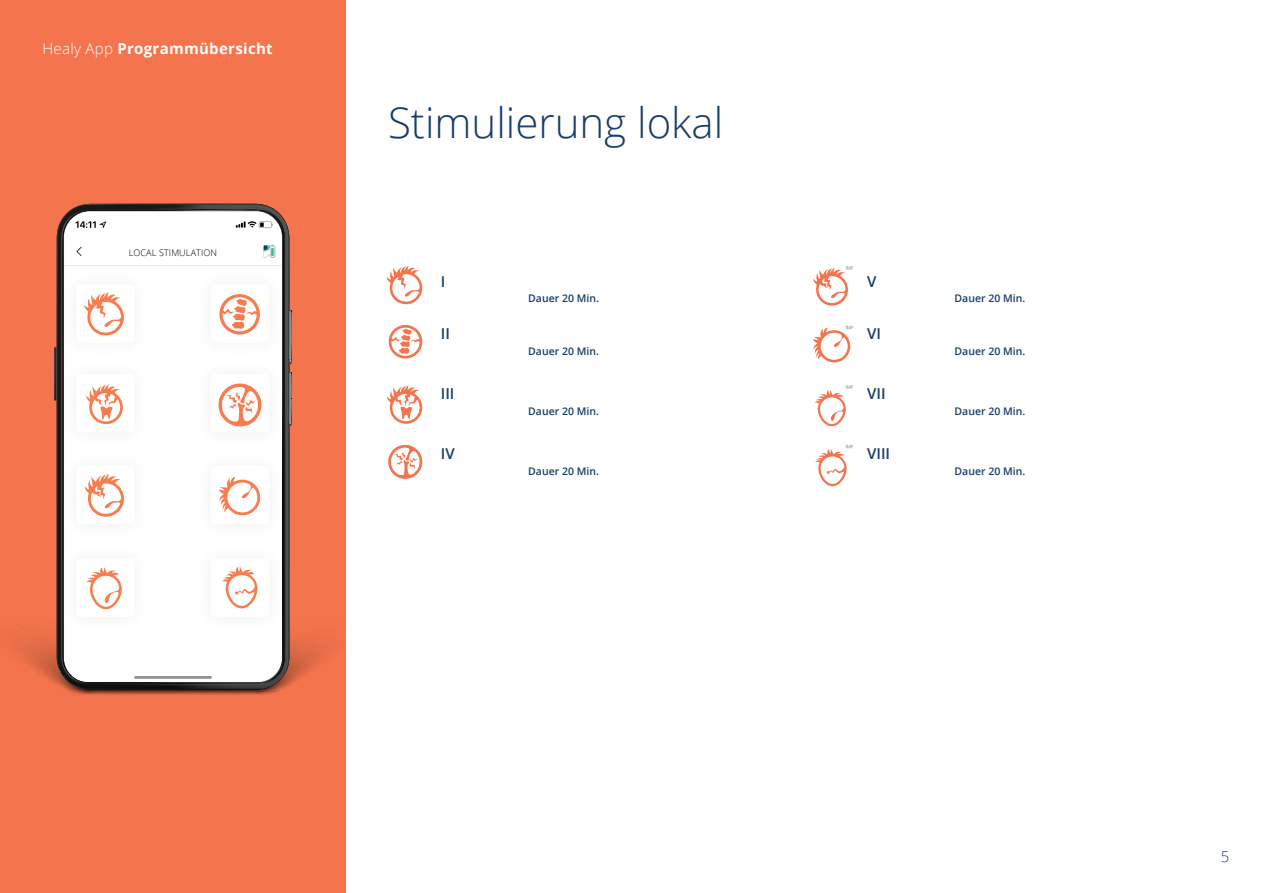
<style>
.page{position:relative;width:1263px;height:893px;background:#fff}
.page>*{position:absolute;margin:0;border:0;box-sizing:border-box;transform-origin:0 0}
.t1{font:300 42px "Open Sans";color:#173d68}
.t2{font:700 15px "Open Sans";letter-spacing:.02em;color:#fff}
.t3{font:600 15px "Open Sans";color:#173d68}
.t4{font:300 15px "Open Sans";color:#173d68}
.t5{font:600 10.5px "Open Sans";color:#173d68}
.t6{font:300 9.15px "Open Sans";letter-spacing:.01em;color:#000}
.s1{font-weight:300}
</style>
<div class="page">
<div style="left:0;top:0;width:345px;height:893px;background:#f4744d"></div>
<svg style="left:15px;top:636px;width:314px;height:60px"></svg>
<svg style="left:57px;top:204px;width:232px;height:485px"></svg>
<div style="left:64px;top:212px;width:218px;height:470px;background:#fff;border-radius:25px"></div>
<svg style="left:77px;top:247px;width:5px;height:9px"></svg>
<svg style="left:76px;top:221px;width:30px;height:7px"></svg>
<svg style="left:236px;top:221px;width:37px;height:7px"></svg>
<svg style="left:263px;top:245px;width:12px;height:13px"></svg>
<hr style="left:64px;top:266px;width:218px;height:1px;background:#ecebeb">
<img style="left:54px;top:262px;width:103px;height:89px">
<div style="left:76px;top:284px;width:59px;height:59px;background:#fff;border-radius:4px"></div>
<svg style="left:84px;top:292px;width:40px;height:43px"></svg>
<img style="left:188px;top:262px;width:104px;height:89px">
<div style="left:211px;top:284px;width:58px;height:59px;background:#fff;border-radius:4px"></div>
<svg style="left:219px;top:294px;width:41px;height:41px"></svg>
<img style="left:54px;top:351px;width:10px;height:92px">
<svg style="left:86px;top:384px;width:37px;height:40px"></svg>
<img style="left:282px;top:351px;width:10px;height:92px">
<svg style="left:218px;top:383px;width:44px;height:44px"></svg>
<img style="left:53px;top:547px;width:11px;height:93px">
<svg style="left:86px;top:567px;width:36px;height:42px"></svg>
<img style="left:282px;top:547px;width:10px;height:93px">
<svg style="left:222px;top:566px;width:35px;height:42px"></svg>
<img style="left:56px;top:443px;width:8px;height:104px">
<svg style="left:85px;top:474px;width:39px;height:43px"></svg>
<img style="left:282px;top:443px;width:8px;height:104px">
<svg style="left:219px;top:477px;width:42px;height:38px"></svg>
<hr style="left:134px;top:676px;width:78px;height:3px;background:#939393">
<svg style="left:387px;top:265px;width:35px;height:39px"></svg>
<svg style="left:813px;top:266px;width:40px;height:40px"></svg>
<svg style="left:388px;top:325px;width:35px;height:34px"></svg>
<svg style="left:813px;top:326px;width:40px;height:36px"></svg>
<svg style="left:387px;top:385px;width:35px;height:39px"></svg>
<svg style="left:814px;top:385px;width:39px;height:41px"></svg>
<svg style="left:388px;top:445px;width:35px;height:34px"></svg>
<svg style="left:815px;top:445px;width:38px;height:41px"></svg>
<h2 class="t2" style="left:43px;top:38px;width:232px"><span class="s1">Healy App</span> Programmübersicht</h2>
<p class="t6" style="left:129px;top:246px;width:90px">LOCAL STIMULATION</p>
<h1 class="t1" style="left:388px;top:94px;width:337px">Stimulierung lokal</h1>
<h2 class="t3" style="left:441px;top:271px;width:6px">I</h2>
<h2 class="t3" style="left:441px;top:323px;width:11px">II</h2>
<h2 class="t3" style="left:441px;top:383px;width:15px">III</h2>
<h2 class="t3" style="left:441px;top:443px;width:15px">IV</h2>
<p class="t5" style="left:528px;top:291px;width:72px">Dauer 20 Min.</p>
<p class="t5" style="left:528px;top:344px;width:72px">Dauer 20 Min.</p>
<p class="t5" style="left:528px;top:404px;width:72px">Dauer 20 Min.</p>
<p class="t5" style="left:528px;top:464px;width:72px">Dauer 20 Min.</p>
<h2 class="t3" style="left:867px;top:271px;width:11px">V</h2>
<h2 class="t3" style="left:867px;top:323px;width:15px">VI</h2>
<h2 class="t3" style="left:867px;top:383px;width:20px">VII</h2>
<h2 class="t3" style="left:867px;top:443px;width:25px">VIII</h2>
<p class="t5" style="left:954px;top:291px;width:72px">Dauer 20 Min.</p>
<p class="t5" style="left:954px;top:344px;width:72px">Dauer 20 Min.</p>
<p class="t5" style="left:954px;top:404px;width:72px">Dauer 20 Min.</p>
<p class="t5" style="left:954px;top:464px;width:72px">Dauer 20 Min.</p>
<h2 class="t4" style="left:1221px;top:847px;width:10px">5</h2>
</div>
